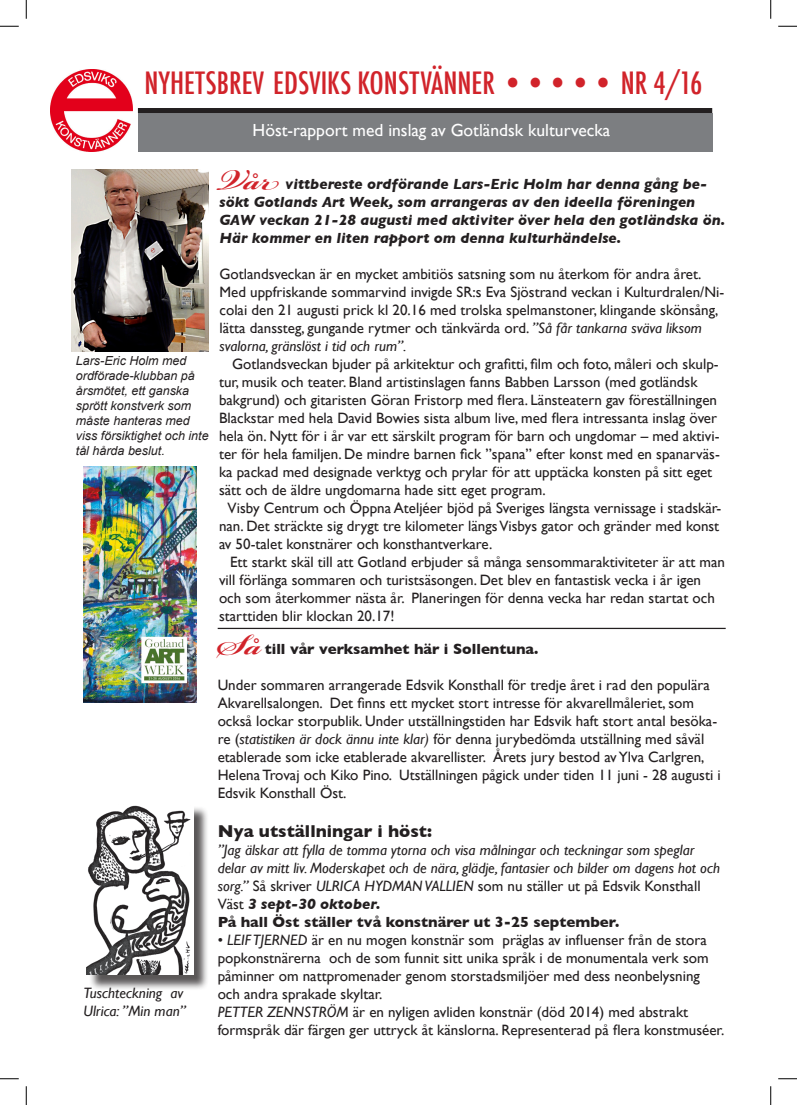
<style>
.page{position:relative;width:797px;height:1105px;background:#fff}
.page>*{position:absolute;margin:0;border:0;box-sizing:border-box;transform-origin:0 0}
.t1{font:700 45px "Bickham Script Pro";color:#d1232a}
.t2{font:500 condensed 30px "Futura";color:#d1232a}
.t3{font:17.5px "Gill Sans";color:#fff}
.t4{font:700 17.5px "Gill Sans";color:#231f20}
.t5{font:15px/18px "Gill Sans";color:#231f20}
.t6{font:italic 15px/18px "Gill Sans";color:#231f20}
.t7{font:italic 700 15px/18px "Gill Sans";color:#231f20}
.t8{font:700 15px "Gill Sans";color:#231f20}
.t9{font:italic 12.5px/15px "Arial";color:#231f20}
.s1{font-style:italic}
.s2{font-style:normal}
.s3{font-weight:700}
.s4{font-weight:700;font-style:normal}
</style>
<div class="page">
<div style="left:138px;top:113px;width:574px;height:38px;background:#7c7e81"></div>
<img style="left:50px;top:69px;width:82px;height:83px">
<div style="left:138px;top:108px;width:574px;height:5px;background:#231f20"></div>
<img style="left:71px;top:170px;width:138px;height:181px">
<img style="left:84px;top:466px;width:112px;height:236px">
<hr style="left:218px;top:628px;width:507px;height:1px;background:#231f20">
<div style="left:89px;top:806px;width:120px;height:184px;background:#231f20;opacity:.75"></div>
<img style="left:87px;top:805px;width:106px;height:170px">
<svg style="left:0;top:25px;width:19px;height:2px"></svg>
<svg style="left:778px;top:25px;width:19px;height:2px"></svg>
<svg style="left:0;top:1078px;width:19px;height:1px"></svg>
<svg style="left:778px;top:1078px;width:19px;height:1px"></svg>
<svg style="left:25px;top:0;width:2px;height:19px"></svg>
<svg style="left:25px;top:1086px;width:2px;height:19px"></svg>
<svg style="left:770px;top:0;width:1px;height:19px"></svg>
<svg style="left:770px;top:1086px;width:1px;height:19px"></svg>
<h2 class="t2" style="left:145px;top:64px;width:559px">NYHETSBREV EDSVIKS KONSTVÄNNER ••••• NR 4/16</h2>
<p class="t3" style="left:253px;top:120px;width:359px">Höst-rapport med inslag av Gotländsk kulturvecka</p>
<h1 class="t1" style="left:219px;top:147px;width:61px">Vår</h1>
<p class="t7" style="left:219px;top:175px;width:507px;text-indent:66px">vittbereste ordförande Lars-Eric Holm har denna gång be&shy;sökt Gotlands Art Week, som arrangeras av den ideella föreningen GAW veckan 21-28 augusti med aktiviter över hela den gotländska ön.<br>Här kommer en liten rapport om denna kulturhändelse.</p>
<p class="t5" style="left:219px;top:265px;width:506px">Gotlandsveckan är en mycket ambitiös satsning som nu återkom för andra året.<br>Med uppfriskande sommarvind invigde SR:s Eva Sjöstrand veckan i Kulturdralen/Ni&shy;colai den 21 augusti prick kl 20.16 med trolska spelmanstoner, klingande skönsång, lätta danssteg, gungande rytmer och tänkvärda ord. <span class="s1">”Så får tankarna sväva liksom svalorna, gränslöst i tid och rum”.</span></p>
<p class="t5" style="left:232px;top:355px;width:488px">Gotlandsveckan bjuder på arkitektur och grafitti, film och foto, måleri och skulp-</p>
<p class="t5" style="left:219px;top:373px;width:480px">tur, musik och teater. Bland artistinslagen fanns Babben Larsson (med gotländsk</p>
<p class="t5" style="left:219px;top:391px;width:499px">bakgrund) och gitaristen Göran Fristorp med flera. Länsteatern gav föreställningen</p>
<p class="t5" style="left:219px;top:409px;width:499px">Blackstar med hela David Bowies sista album live, med flera intressanta inslag över</p>
<p class="t5" style="left:219px;top:427px;width:502px">hela ön. Nytt för i år var ett särskilt program för barn och ungdomar – med aktivi-</p>
<p class="t5" style="left:219px;top:445px;width:502px">ter för hela familjen. De mindre barnen fick ”spana” efter konst med en spanarväs-</p>
<p class="t5" style="left:219px;top:463px;width:494px">ka packad med designade verktyg och prylar för att upptäcka konsten på sitt eget</p>
<p class="t5" style="left:219px;top:481px;width:328px">sätt och de äldre ungdomarna hade sitt eget program.</p>
<p class="t5" style="left:228px;top:499px;width:495px">Visby Centrum och Öppna Ateljéer bjöd på Sveriges längsta vernissage i stadskär-</p>
<p class="t5" style="left:219px;top:517px;width:502px">nan. Det sträckte sig drygt tre kilometer längs Visbys gator och gränder med konst</p>
<p class="t5" style="left:219px;top:535px;width:275px">av 50-talet konstnärer och konsthantverkare.</p>
<p class="t5" style="left:230px;top:553px;width:496px">Ett starkt skäl till att Gotland erbjuder så många sensommaraktiviteter är att man</p>
<p class="t5" style="left:219px;top:571px;width:483px">vill förlänga sommaren och turistsäsongen. Det blev en fantastisk vecka i år igen</p>
<p class="t5" style="left:219px;top:589px;width:497px">och som återkommer nästa år. Planeringen för denna vecka har redan startat och</p>
<p class="t5" style="left:219px;top:607px;width:177px">starttiden blir klockan 20.17!</p>
<p class="t9" style="left:76px;top:354px;width:134px">Lars-Eric Holm med ordförade-klubban på årsmötet, ett ganska sprött konstverk som måste hanteras med viss försiktighet och inte tål hårda beslut.</p>
<p class="t6" style="left:84px;top:984px;width:104px">Tuschteckning av<br>Ulrica: ”Min man”</p>
<h1 class="t1" style="left:218px;top:612px;width:45px">Så</h1>
<p class="t8" style="left:265px;top:640px;width:275px">till vår verksamhet här i Sollentuna.</p>
<p class="t5" style="left:218px;top:676px;width:504px">Under sommaren arrangerade Edsvik Konsthall för tredje året i rad den populära Akvarellsalongen. Det finns ett mycket stort intresse för akvarellmåleriet, som också lockar storpublik. Under utställningstiden har Edsvik haft stort antal besöka&shy;re (<span class="s1">statistiken är dock ännu inte klar)</span> för denna jurybedömda utställning med såväl etablerade som icke etablerade akvarellister. Årets jury bestod av Ylva Carlgren, Helena Trovaj och Kiko Pino. Utställningen pågick under tiden 11 juni - 28 augusti i Edsvik Konsthall Öst.</p>
<p class="t4" style="left:218px;top:821px;width:216px">Nya utställningar i höst:</p>
<p class="t6" style="left:218px;top:841px;width:504px">”Jag älskar att fylla de tomma ytorna och visa målningar och teckningar som speglar delar av mitt liv. Moderskapet och de nära, glädje, fantasier och bilder om dagens hot och sorg.” <span class="s2">Så skriver</span> ULRICA HYDMAN VALLIEN <span class="s2">som nu ställer ut på Edsvik Konsthall Väst</span> <span class="s3">3 sept-30 oktober.<br></span><span class="s4">På hall Öst ställer två konstnärer ut 3-25 september.</span></p>
<p class="t5" style="left:218px;top:931px;width:508px">• <span class="s1">LEIF TJERNED</span> är en nu mogen konstnär som präglas av influenser från de stora popkonstnärerna och de som funnit sitt unika språk i de monumentala verk som påminner om nattpromenader genom storstadsmiljöer med dess neonbelysning och andra sprakade skyltar.<br><span class="s1">PETTER ZENNSTRÖM</span> är en nyligen avliden konstnär (död 2014) med abstrakt formspråk där färgen ger uttryck åt känslorna. Representerad på flera konstmuséer.</p>
</div>
